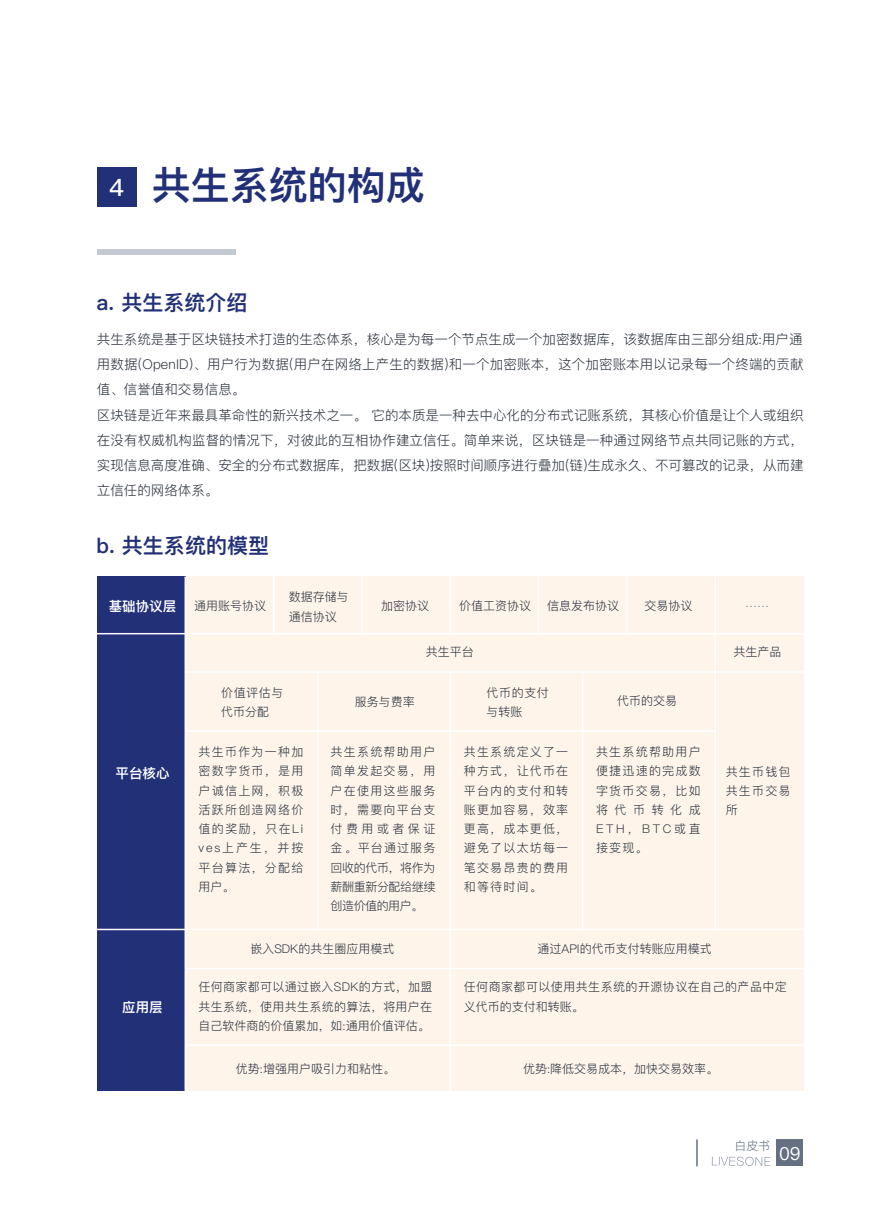
<style>
.page{position:relative;width:893px;height:1212px;background:#fff}
.page>*{position:absolute;margin:0;border:0;box-sizing:border-box;transform-origin:0 0}
.t1{font:600 39px "Ping Fang SC";color:#223078}
.t2{font:600 21px "Ping Fang SC";color:#223078}
.t3{font:18px "Ping Fang SC";color:#fff}
.t4{font:300 13.5px/25.2px "Ping Fang SC";color:#2c333e}
.t5{font:600 13.5px "Ping Fang SC";color:#fff}
.t6{font:300 12px/19.2px "Ping Fang SC";letter-spacing:.035em;color:#2c333e;text-align:justify}
.t7{font:300 12px/19.2px "Ping Fang SC";color:#2c333e}
.t8{font:300 12px "Ping Fang SC";color:#657182}
.s1{font-weight:500;font-size:24px;color:#fff}
</style>
<div class="page">
<div style="left:97px;top:577px;width:706px;height:514px;background:#fef4ea"></div>
<div style="left:97px;top:577px;width:88px;height:514px;background:#223078"></div>
<hr style="left:97px;top:633px;width:706px;height:1px;background:#fff">
<hr style="left:97px;top:929px;width:706px;height:1px;background:#fff">
<hr style="left:185px;top:671px;width:618px;height:2px;background:#fff">
<hr style="left:185px;top:730px;width:530px;height:2px;background:#fff">
<hr style="left:185px;top:968px;width:618px;height:1px;background:#fff">
<hr style="left:185px;top:1044px;width:618px;height:2px;background:#fff">
<hr style="left:185px;top:577px;width:1px;height:514px;background:#fff">
<hr style="left:714px;top:577px;width:2px;height:352px;background:#fff">
<hr style="left:582px;top:672px;width:1px;height:257px;background:#fff">
<hr style="left:449px;top:672px;width:2px;height:419px;background:#fff">
<hr style="left:317px;top:672px;width:1px;height:257px;background:#fff">
<hr style="left:273px;top:576px;width:1px;height:58px;background:#fff">
<hr style="left:361px;top:576px;width:2px;height:58px;background:#fff">
<hr style="left:449px;top:576px;width:2px;height:58px;background:#fff">
<hr style="left:538px;top:576px;width:1px;height:58px;background:#fff">
<hr style="left:626px;top:576px;width:2px;height:58px;background:#fff">
<div style="left:97px;top:249px;width:139px;height:6px;background:#c3c9d3"></div>
<div style="left:97px;top:167px;width:39px;height:39px;background:#223078"></div>
<svg style="left:712px;top:1157px;width:58px;height:9px"></svg>
<div style="left:776px;top:1139px;width:27px;height:27px;background:#657182"></div>
<hr style="left:696px;top:1139px;width:2px;height:27px;background:#657182">
<h1 class="t1" style="left:110px;top:161px;width:317px"><span class="s1">4</span> 共生系统的构成</h1>
<h2 class="t2" style="left:97px;top:289px;width:152px">a. 共生系统介绍</h2>
<p class="t4" style="left:97px;top:326px;width:708px">共生系统是基于区块链技术打造的生态体系，核心是为每一个节点生成一个加密数据库，该数据库由三部分组成:用户通用数据(OpenID)、用户行为数据(用户在网络上产生的数据)和一个加密账本，这个加密账本用以记录每一个终端的贡献值、信誉值和交易信息。<br>区块链是近年来最具革命性的新兴技术之一。 它的本质是一种去中心化的分布式记账系统，其核心价值是让个人或组织在没有权威机构监督的情况下，对彼此的互相协作建立信任。简单来说，区块链是一种通过网络节点共同记账的方式，实现信息高度准确、安全的分布式数据库，把数据(区块)按照时间顺序进行叠加(链)生成永久、不可篡改的记录，从而建立信任的网络体系。</p>
<h2 class="t2" style="left:97px;top:533px;width:174px">b. 共生系统的模型</h2>
<p class="t5" style="left:109px;top:598px;width:69px">基础协议层</p>
<p class="t6" style="left:194px;top:596px;width:73px">通用账号协议</p>
<p class="t7" style="left:289px;top:587px;width:61px">数据存储与通信协议</p>
<p class="t6" style="left:381px;top:596px;width:50px">加密协议</p>
<p class="t6" style="left:459px;top:596px;width:73px">价值工资协议</p>
<p class="t6" style="left:547px;top:596px;width:73px">信息发布协议</p>
<p class="t6" style="left:645px;top:596px;width:49px">交易协议</p>
<p class="t8" style="left:745px;top:596px;width:26px">……</p>
<p class="t6" style="left:426px;top:642px;width:49px">共生平台</p>
<p class="t6" style="left:733px;top:642px;width:49px">共生产品</p>
<p class="t5" style="left:116px;top:764px;width:55px">平台核心</p>
<p class="t5" style="left:122px;top:999px;width:42px">应用层</p>
<p class="t6" style="left:221px;top:683px;width:64px">价值评估与代币分配</p>
<p class="t6" style="left:199px;top:742px;width:106px">共生币作为一种加密数字货币，是用户诚信上网，积极活跃所创造网络价值的奖励，只在Li ves上产生，并按平台算法，分配给用户。</p>
<p class="t6" style="left:355px;top:692px;width:61px">服务与费率</p>
<p class="t6" style="left:486px;top:683px;width:64px">代币的支付与转账</p>
<p class="t6" style="left:617px;top:691px;width:61px">代币的交易</p>
<p class="t6" style="left:331px;top:742px;width:106px">共生系统帮助用户简单发起交易，用户在使用这些服务时，需要向平台支付费用或者保证金。平台通过服务回收的代币，将作为薪酬重新分配给继续创造价值的用户。</p>
<p class="t6" style="left:464px;top:742px;width:106px">共生系统定义了一种方式，让代币在平台内的支付和转账更加容易，效率更高，成本更低，避免了以太坊每一笔交易昂贵的费用和等待时间。</p>
<p class="t6" style="left:596px;top:742px;width:106px">共生系统帮助用户便捷迅速的完成数字货币交易，比如将代币转化成ETH，BTC或直接变现。</p>
<p class="t7" style="left:250px;top:939px;width:145px">嵌入SDK的共生圈应用模式</p>
<p class="t7" style="left:538px;top:939px;width:176px">通过API的代币支付转账应用模式</p>
<p class="t6" style="left:726px;top:761px;width:66px">共生币钱包共生币交易所</p>
<p class="t6" style="left:199px;top:977px;width:235px">任何商家都可以通过嵌入SDK的方式，加盟共生系统，使用共生系统的算法，将用户在自己软件商的价值累加，如:通用价值评估。</p>
<p class="t6" style="left:464px;top:977px;width:325px">任何商家都可以使用共生系统的开源协议在自己的产品中定义代币的支付和转账。</p>
<p class="t7" style="left:236px;top:1059px;width:161px">优势:增强用户吸引力和粘性。</p>
<p class="t7" style="left:523px;top:1059px;width:197px">优势:降低交易成本，加快交易效率。</p>
<p class="t8" style="left:734px;top:1138px;width:37px">白皮书</p>
<h3 class="t3" style="left:779px;top:1142px;width:23px">09</h3>
</div>
